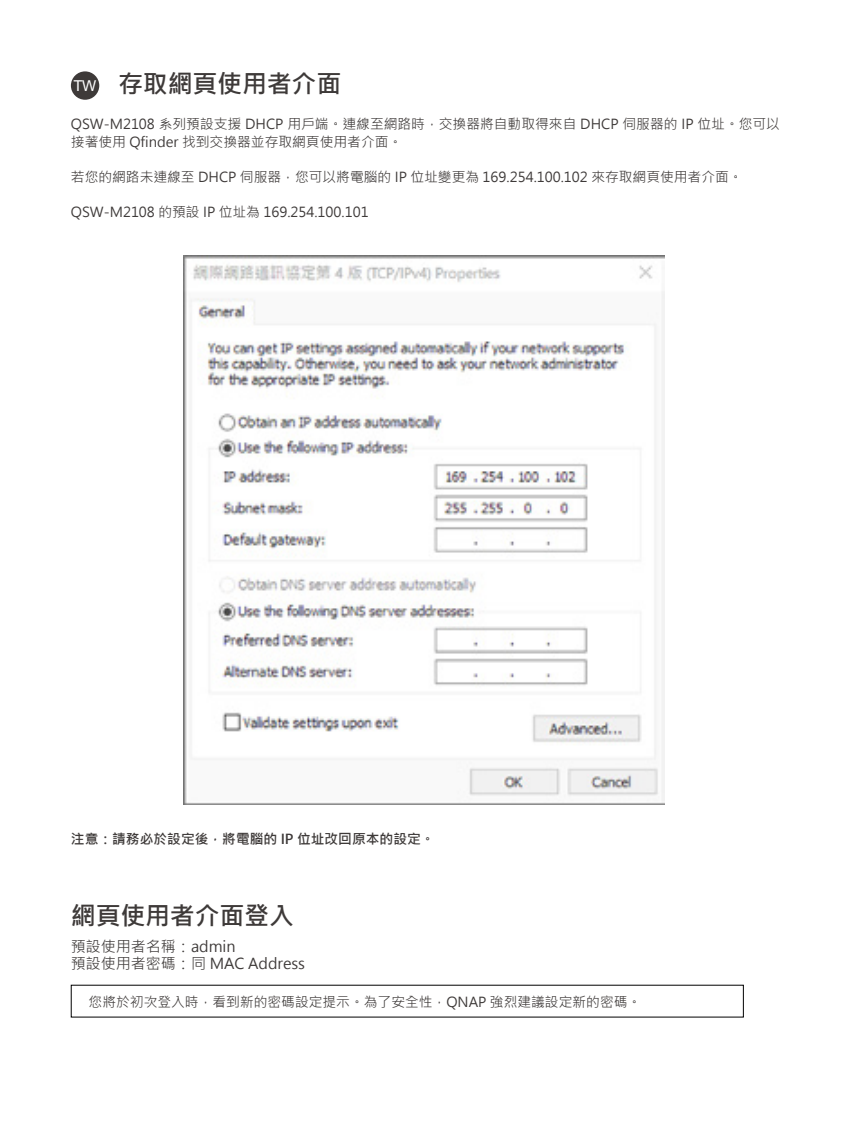
<style>
.page{position:relative;width:851px;height:1134px;background:#fff}
.page>*{position:absolute;margin:0;border:0;box-sizing:border-box;transform-origin:0 0}
.t1{font:700 25px "Microsoft Jheng Hei";letter-spacing:-.01em;color:#3e3a39}
.t2{font:15px/17.5px "Microsoft Jheng Hei";color:#3e3a39}
.t3{font:15px "Arial";color:#fff}
.t4{font:13.75px/17.5px "Microsoft Jheng Hei";color:#3e3a39}
.t5{font:700 13.75px "Microsoft Jheng Hei";color:#3e3a39}
</style>
<div class="page">
<img style="left:184px;top:256px;width:480px;height:548px">
<div style="left:71px;top:71px;width:28px;height:29px;background:#3e3a39;border-radius:50%"></div>
<p class="t3" style="left:73px;top:75px;width:24px">TW</p>
<h1 class="t1" style="left:118px;top:68px;width:224px">存取網頁使用者介面</h1>
<p class="t4" style="left:71px;top:115px;width:710px">QSW-M2108 系列預設支援 DHCP 用戶端。連線至網路時，交換器將自動取得來自 DHCP 伺服器的 IP 位址。您可以接著使用 Qfinder 找到交換器並存取網頁使用者介面。</p>
<p class="t4" style="left:71px;top:168px;width:673px">若您的網路未連線至 DHCP 伺服器，您可以將電腦的 IP 位址變更為 169.254.100.102 來存取網頁使用者介面。</p>
<p class="t4" style="left:71px;top:203px;width:299px">QSW-M2108 的預設 IP 位址為 169.254.100.101</p>
<p class="t5" style="left:71px;top:830px;width:365px">注意：請務必於設定後，將電腦的 IP 位址改回原本的設定。</p>
<h1 class="t1" style="left:71px;top:900px;width:224px">網頁使用者介面登入</h1>
<p class="t2" style="left:71px;top:937px;width:236px">預設使用者名稱：admin<br>預設使用者密碼：同 MAC Address</p>
<p class="t4" style="left:89px;top:993px;width:554px">您將於初次登入時，看到新的密碼設定提示。為了安全性，QNAP 強烈建議設定新的密碼。</p>
</div>
